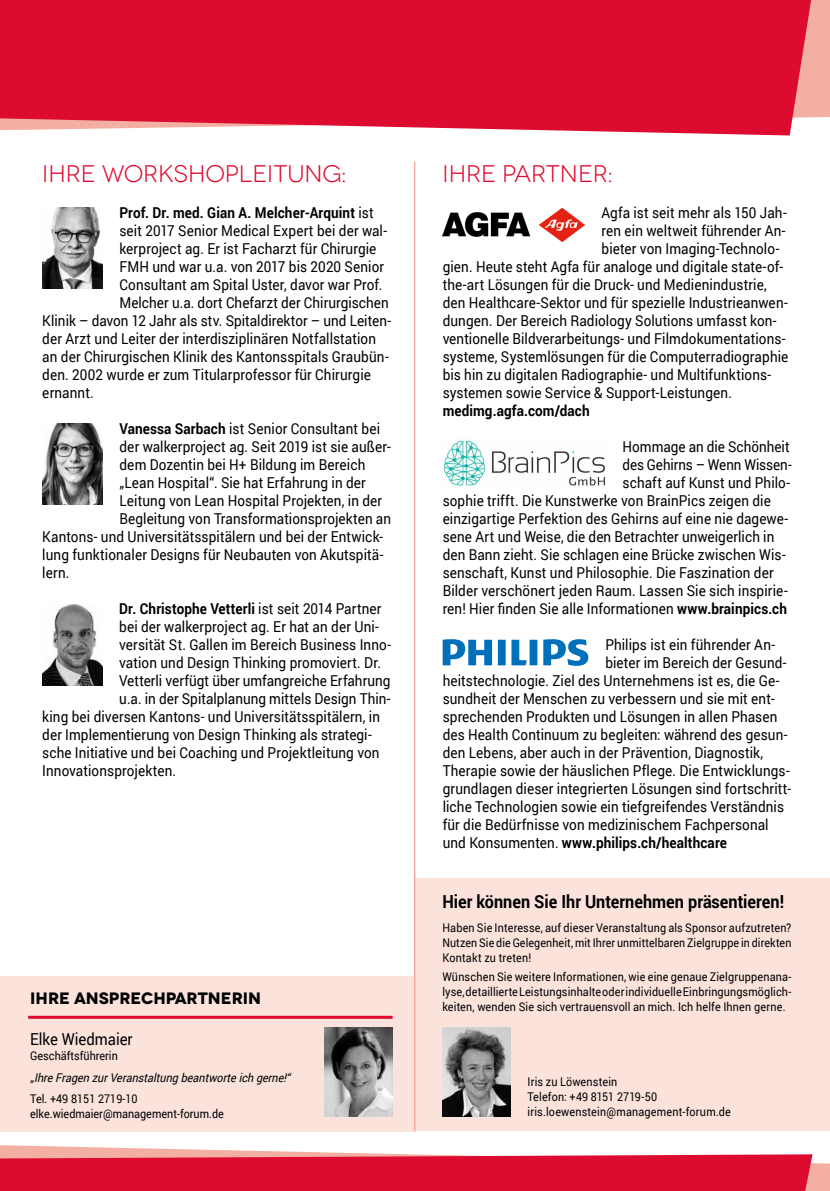
<style>
.page{position:relative;width:830px;height:1191px;background:#fff}
.page>*{position:absolute;margin:0;border:0;box-sizing:border-box;transform-origin:0 0}
.t1{font:24px "Novecentowide";color:#dd0b2f}
.t2{font:700 18px "Roboto";color:#000;scale:.9 1}
.t3{font:700 16.5px "Novecentowide";color:#000}
.t4{font:16.5px "Roboto";color:#000;scale:.9 1}
.t5{font:15px "Roboto";letter-spacing:.005em;color:#000;scale:.9 1}
.t6{font:700 15px "Roboto";letter-spacing:.01em;color:#000;scale:.9 1}
.t7{font:15px "Roboto";letter-spacing:.005em;color:#000;scale:.89 1}
.t8{font:12px/15px "Roboto";letter-spacing:.01em;color:#000;scale:.9 1}
.t9{font:italic 12px "Roboto";color:#000;scale:.9 1}
.s1{font-weight:400}
.s2{font-weight:700}
</style>
<div class="page">
<div style="left:0;top:976px;width:416px;height:155px;background:#fbe3dc"></div>
<img style="left:324px;top:1027px;width:68px;height:89px">
<hr style="left:28px;top:1015px;width:364px;height:3px;background:#dd0b2f">
<div style="left:414px;top:878px;width:415px;height:253px;background:#fbe3dc"></div>
<hr style="left:829px;top:55px;width:1px;height:455px;background:#fbe3dc">
<hr style="left:829px;top:1086px;width:1px;height:105px;background:#fbe3dc">
<hr style="left:414px;top:162px;width:1px;height:969px;background:#ef998b">
<img style="left:442px;top:1027px;width:68px;height:89px">
<img style="left:43px;top:207px;width:59px;height:82px">
<img style="left:43px;top:423px;width:59px;height:82px">
<img style="left:42px;top:604px;width:60px;height:81px">
<img style="left:442px;top:207px;width:142px;height:34px">
<svg style="left:442px;top:639px;width:146px;height:27px"></svg>
<div style="left:810px;top:0;width:19px;height:118px;background:#f3afa2"></div>
<div style="left:0;top:0;width:810px;height:135px;background:#dd0b2f"></div>
<svg style="left:0;top:1145px;width:829px;height:46px"></svg>
<img style="left:443px;top:439px;width:162px;height:48px">
<h1 class="t1" style="left:42px;top:160px;width:305px">IHRE WORKSHOPLEITUNG:</h1>
<p class="t6" style="left:119px;top:202px;width:284px">Prof. Dr. med. Gian A. Melcher-Arquint <span class="s1">ist</span></p>
<p class="t5" style="left:119px;top:220px;width:299px">seit 2017 Senior Medical Expert bei der wal-</p>
<p class="t5" style="left:119px;top:238px;width:287px">kerproject ag. Er ist Facharzt für Chirurgie</p>
<p class="t5" style="left:119px;top:256px;width:295px">FMH und war u.a. von 2017 bis 2020 Senior</p>
<p class="t5" style="left:119px;top:274px;width:293px">Consultant am Spital Uster, davor war Prof.</p>
<p class="t5" style="left:119px;top:292px;width:300px">Melcher u.a. dort Chefarzt der Chirurgischen</p>
<p class="t5" style="left:42px;top:310px;width:389px">Klinik – davon 12 Jahr als stv. Spitaldirektor – und Leiten-</p>
<p class="t5" style="left:42px;top:328px;width:372px">der Arzt und Leiter der interdisziplinären Notfallstation</p>
<p class="t5" style="left:42px;top:346px;width:386px">an der Chirurgischen Klinik des Kantonsspitals Graubün-</p>
<p class="t5" style="left:42px;top:364px;width:366px">den. 2002 wurde er zum Titularprofessor für Chirurgie</p>
<p class="t5" style="left:42px;top:382px;width:59px">ernannt.</p>
<p class="t5" style="left:119px;top:418px;width:291px"><span class="s2">Vanessa Sarbach</span> ist Senior Consultant bei</p>
<p class="t5" style="left:119px;top:436px;width:303px">der walkerproject ag. Seit 2019 ist sie außer-</p>
<p class="t5" style="left:119px;top:454px;width:274px">dem Dozentin bei H+ Bildung im Bereich</p>
<p class="t5" style="left:119px;top:472px;width:275px">„Lean Hospital“. Sie hat Erfahrung in der</p>
<p class="t5" style="left:119px;top:490px;width:293px">Leitung von Lean Hospital Projekten, in der</p>
<p class="t5" style="left:119px;top:508px;width:303px">Begleitung von Transformationsprojekten an</p>
<p class="t5" style="left:42px;top:526px;width:380px">Kantons- und Universitätsspitälern und bei der Entwick-</p>
<p class="t5" style="left:42px;top:544px;width:380px">lung funktionaler Designs für Neubauten von Akutspitä-</p>
<p class="t5" style="left:42px;top:562px;width:32px">lern.</p>
<p class="t6" style="left:119px;top:598px;width:293px">Dr. Christophe Vetterli <span class="s1">ist seit 2014 Partner</span></p>
<p class="t5" style="left:119px;top:616px;width:290px">bei der walkerproject ag. Er hat an der Uni-</p>
<p class="t5" style="left:119px;top:634px;width:303px">versität St. Gallen im Bereich Business Inno-</p>
<p class="t5" style="left:119px;top:652px;width:292px">vation und Design Thinking promoviert. Dr.</p>
<p class="t5" style="left:119px;top:670px;width:303px">Vetterli verfügt über umfangreiche Erfahrung</p>
<p class="t5" style="left:119px;top:688px;width:303px">u.a. in der Spitalplanung mittels Design Thin-</p>
<p class="t5" style="left:42px;top:706px;width:376px">king bei diversen Kantons- und Universitätsspitälern, in</p>
<p class="t5" style="left:42px;top:724px;width:367px">der Implementierung von Design Thinking als strategi-</p>
<p class="t5" style="left:42px;top:742px;width:376px">sche Initiative und bei Coaching und Projektleitung von</p>
<p class="t5" style="left:42px;top:760px;width:150px">Innovationsprojekten.</p>
<p class="t3" style="left:30px;top:988px;width:232px">IHRE ANSPRECHPARTNERIN</p>
<p class="t4" style="left:30px;top:1027px;width:115px">Elke Wiedmaier</p>
<p class="t8" style="left:30px;top:1047px;width:99px">Geschäftsführerin</p>
<p class="t9" style="left:30px;top:1069px;width:294px">„Ihre Fragen zur Veranstaltung beantworteichgerne!“</p>
<p class="t8" style="left:30px;top:1090px;width:217px">Tel. +49 8151 2719-10 elke.wiedmaier@management-forum.de</p>
<h1 class="t1" style="left:442px;top:160px;width:171px">IHRE PARTNER:</h1>
<p class="t5" style="left:601px;top:202px;width:207px">Agfa ist seit mehr als 150 Jah-</p>
<p class="t5" style="left:601px;top:220px;width:206px">ren ein weltweit führender An-</p>
<p class="t5" style="left:601px;top:238px;width:199px">bieter von Imaging-Technolo-</p>
<p class="t5" style="left:442px;top:256px;width:379px">gien. Heute steht Agfa für analoge und digitale state-of-</p>
<p class="t5" style="left:442px;top:274px;width:361px">the-art Lösungen für die Druck- und Medienindustrie,</p>
<p class="t5" style="left:442px;top:292px;width:385px">den Healthcare-Sektor und für spezielle Industrieanwen-</p>
<p class="t5" style="left:442px;top:310px;width:372px">dungen. Der Bereich Radiology Solutions umfasst kon-</p>
<p class="t5" style="left:442px;top:328px;width:382px">ventionelle Bildverarbeitungs- und Filmdokumentations-</p>
<p class="t5" style="left:442px;top:346px;width:385px">systeme, Systemlösungen für die Computerradiographie</p>
<p class="t5" style="left:442px;top:364px;width:366px">bis hin zu digitalen Radiographie- und Multifunktions-</p>
<p class="t5" style="left:442px;top:382px;width:323px">systemen sowie Service &amp; Support-Leistungen.</p>
<p class="t6" style="left:442px;top:400px;width:165px">medimg.agfa.com/dach</p>
<p class="t5" style="left:622px;top:436px;width:187px">Hommage an die Schönheit</p>
<p class="t7" style="left:622px;top:454px;width:191px">des Gehirns – Wenn Wissen-</p>
<p class="t5" style="left:622px;top:472px;width:188px">schaft auf Kunst und Philo-</p>
<p class="t5" style="left:442px;top:490px;width:366px">sophie trifft. Die Kunstwerke von BrainPics zeigen die</p>
<p class="t5" style="left:442px;top:508px;width:385px">einzigartige Perfektion des Gehirns auf eine nie dagewe-</p>
<p class="t5" style="left:442px;top:526px;width:370px">sene Art und Weise, die den Betrachter unweigerlich in</p>
<p class="t5" style="left:442px;top:544px;width:382px">den Bann zieht. Sie schlagen eine Brücke zwischen Wis-</p>
<p class="t5" style="left:442px;top:562px;width:369px">senschaft, Kunst und Philosophie. Die Faszination der</p>
<p class="t5" style="left:442px;top:580px;width:385px">Bilder verschönert jeden Raum. Lassen Sie sich inspirie-</p>
<p class="t5" style="left:442px;top:598px;width:384px">ren! Hier finden Sie alle Informationen <span class="s2">www.brainpics.ch</span></p>
<p class="t5" style="left:605px;top:634px;width:190px">Philips ist ein führender An-</p>
<p class="t5" style="left:605px;top:652px;width:203px">bieter im Bereich der Gesund-</p>
<p class="t5" style="left:442px;top:670px;width:375px">heitstechnologie. Ziel des Unternehmens ist es, die Ge-</p>
<p class="t5" style="left:442px;top:688px;width:370px">sundheit der Menschen zu verbessern und sie mit ent-</p>
<p class="t5" style="left:442px;top:706px;width:373px">sprechenden Produkten und Lösungen in allen Phasen</p>
<p class="t5" style="left:442px;top:724px;width:384px">des Health Continuum zu begleiten: während des gesun-</p>
<p class="t5" style="left:442px;top:742px;width:357px">den Lebens, aber auch in der Prävention, Diagnostik,</p>
<p class="t5" style="left:442px;top:760px;width:387px">Therapie sowie der häuslichen Pflege. Die Entwicklungs-</p>
<p class="t5" style="left:442px;top:778px;width:388px">grundlagen dieser integrierten Lösungen sind fortschritt-</p>
<p class="t5" style="left:442px;top:796px;width:380px">liche Technologien sowie ein tiefgreifendes Verständnis</p>
<p class="t5" style="left:442px;top:814px;width:363px">für die Bedürfnisse von medizinischem Fachpersonal</p>
<p class="t6" style="left:442px;top:832px;width:317px"><span class="s1">und Konsumenten.</span> www.philips.ch/healthcare</p>
<p class="t2" style="left:442px;top:888px;width:381px">Hier können Sie Ihr Unternehmen präsentieren!</p>
<p class="t8" style="left:442px;top:919px;width:389px;text-align:justify">Haben Sie Interesse, auf dieser Veranstaltung als Sponsor aufzutreten?<br>Nutzen Sie die Gelegenheit, mit Ihrer unmittelbaren Zielgruppe in direkten Kontakt zu treten!</p>
<p class="t8" style="left:442px;top:968px;width:389px;text-align:justify">Wünschen Sie weitere Informationen, wie eine genaue Zielgruppenana&shy;lyse, detaillierte Leistungsinhalte oder individuelle Einbringungsmöglich&shy;keiten, wenden Sie sich vertrauensvoll an mich. Ich helfe Ihnen gerne.</p>
<p class="t8" style="left:527px;top:1073px;width:227px">Iris zu Löwenstein<br>Telefon: +49 8151 2719-50 iris.loewenstein@management-forum.de</p>
</div>
